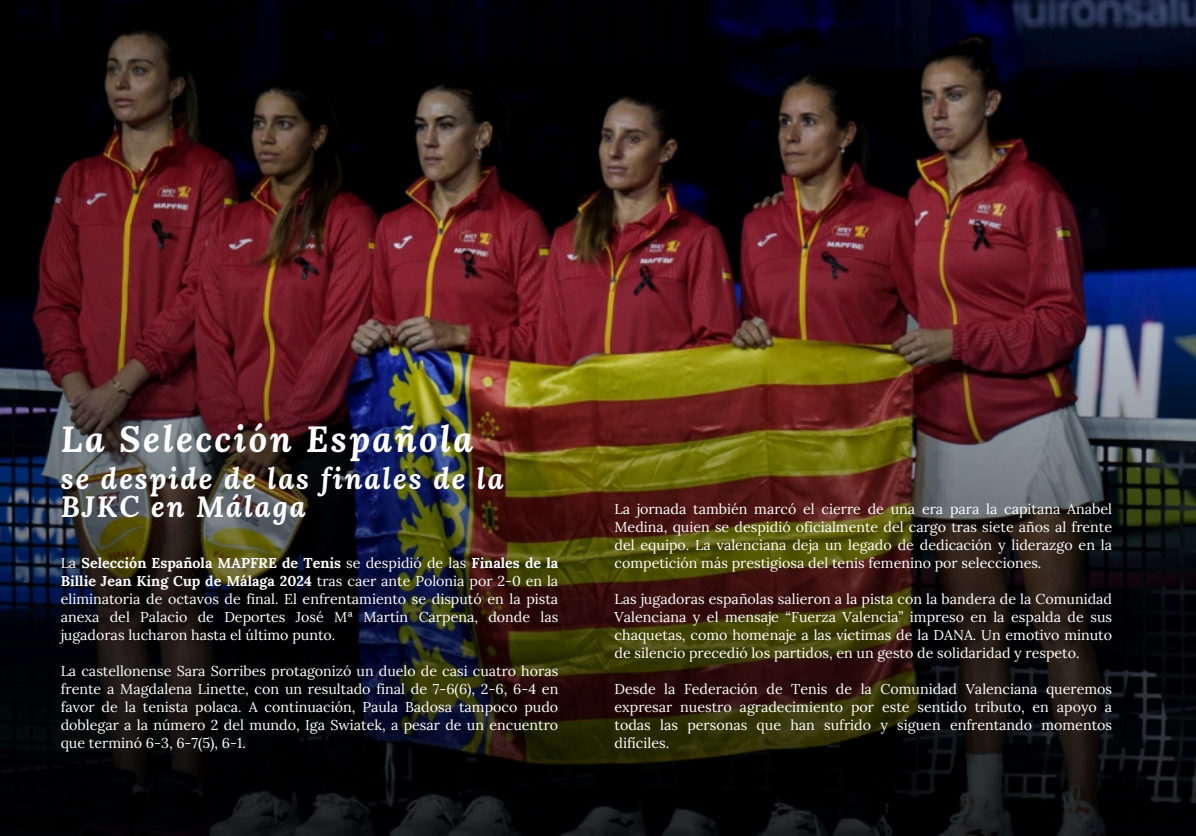
<style>
.page{position:relative;width:1196px;height:836px;background:#fff}
.page>*{position:absolute;margin:0;border:0;box-sizing:border-box;transform-origin:0 0}
.t1{font:italic 700 36.1px "Lora";letter-spacing:.065em;color:#fff}
.t2{font:italic 700 29.1px/28.5px "Lora";letter-spacing:.065em;color:#fff}
.t3{font:14.2px/18px "Lora";color:#fff;text-align:justify}
.s1{font-weight:700}
</style>
<div class="page">
<img style="left:0;top:0;width:1196px;height:38px">
<img style="left:0;top:38px;width:1196px;height:797px">
<p class="t1" style="left:61px;top:415px;width:414px">La Selección Española</p>
<h1 class="t2" style="left:61px;top:463px;width:444px">se despide de las finales de la<br>BJKC en Málaga</h1>
<p class="t3" style="left:61px;top:553px;width:499px">La <span class="s1">Selección Española MAPFRE de Tenis</span> se despidió de las <span class="s1">Finales de la Billie Jean King Cup de Málaga 2024</span> tras caer ante Polonia por 2-0 en la eliminatoria de octavos de final. El enfrentamiento se disputó en la pista anexa del Palacio de Deportes José Mª Martín Carpena, donde las jugadoras lucharon hasta el último punto.</p>
<p class="t3" style="left:61px;top:661px;width:499px">La castellonense Sara Sorribes protagonizó un duelo de casi cuatro horas frente a Magdalena Linette, con un resultado final de 7-6(6), 2-6, 6-4 en favor de la tenista polaca. A continuación, Paula Badosa tampoco pudo doblegar a la número 2 del mundo, Iga Swiatek, a pesar de un encuentro que terminó 6-3, 6-7(5), 6-1.</p>
<h2 class="t3" style="left:614px;top:499px;width:499px">La jornada también marcó el cierre de una era para la capitana Anabel Medina, quien se despidió oficialmente del cargo tras siete años al frente del equipo. La valenciana deja un legado de dedicación y liderazgo en la competición más prestigiosa del tenis femenino por selecciones.</h2>
<p class="t3" style="left:614px;top:589px;width:499px">Las jugadoras españolas salieron a la pista con la bandera de la Comunidad Valenciana y el mensaje “Fuerza Valencia” impreso en la espalda de sus chaquetas, como homenaje a las víctimas de la DANA. Un emotivo minuto de silencio precedió los partidos, en un gesto de solidaridad y respeto.</p>
<p class="t3" style="left:614px;top:679px;width:499px">Desde la Federación de Tenis de la Comunidad Valenciana queremos expresar nuestro agradecimiento por este sentido tributo, en apoyo a todas las personas que han sufrido y siguen enfrentando momentos difíciles.</p>
</div>
